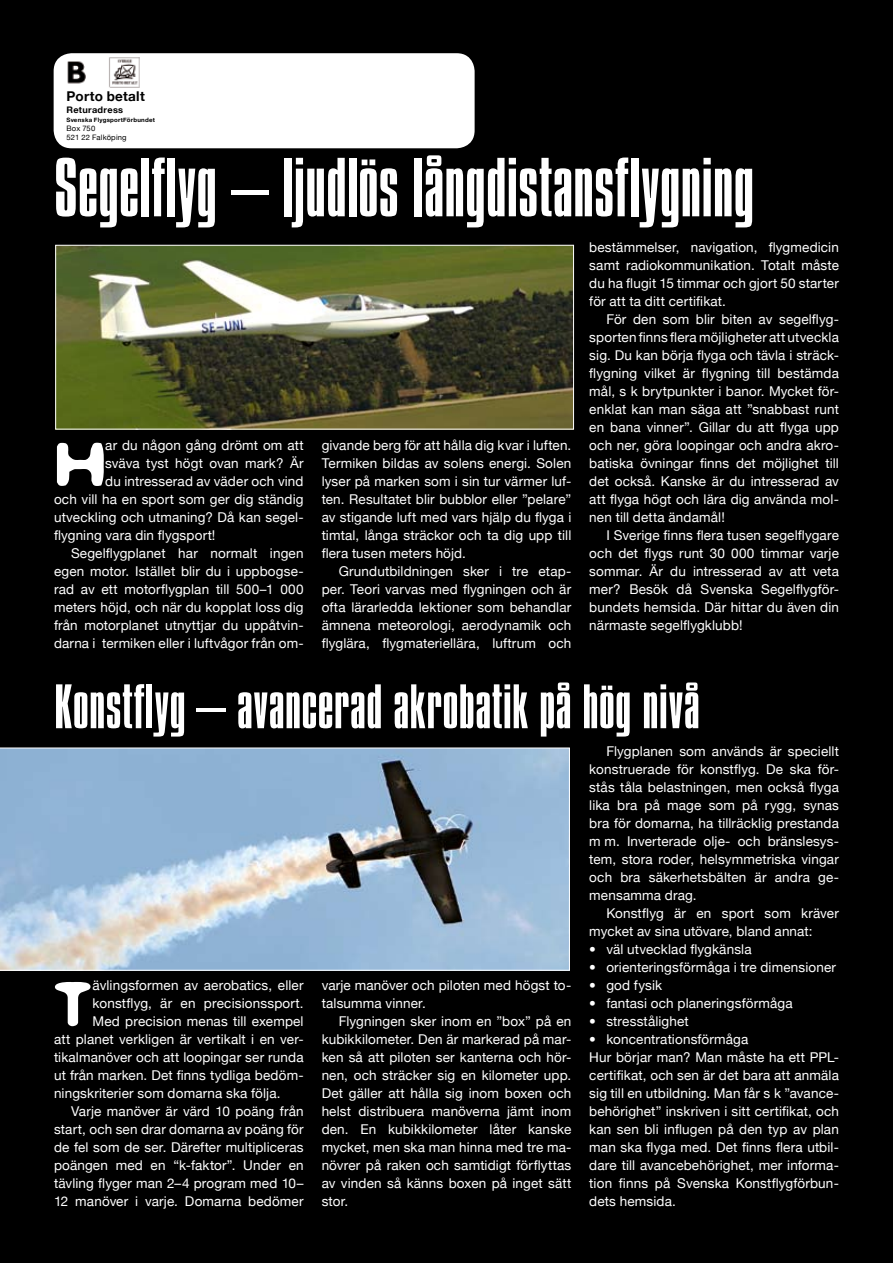
<style>
.page{position:relative;width:893px;height:1263px;background:#000}
.page>*{position:absolute;margin:0;border:0;box-sizing:border-box;transform-origin:0 0}
.t1{font:73.65px "Nasal";color:#fff;scale:1.25 1}
.t2{font:300 72px "Compacta BT";color:#fff;scale:1.05 1}
.t3{font:300 54px "Compacta BT";letter-spacing:.005em;color:#fff;scale:1.1 1}
.t4{font:13.5px/18px "Helvetica Neue";letter-spacing:.01em;color:#fff;text-align:justify}
.t5{font:700 13.5px "Helvetica Neue";letter-spacing:.02em;color:#000}
.t6{font:700 9px "Helvetica Neue";letter-spacing:.035em;color:#000}
.t7{font:7.5px/9px "Helvetica Neue";letter-spacing:.02em;color:#000}
.t8{font:700 6px "Helvetica Neue";letter-spacing:.035em;color:#000}
</style>
<div class="page">
<svg style="left:0;top:748px;width:570px;height:223px;background:#9bb5cd"></svg>
<img style="left:57px;top:247px;width:515px;height:180px">
<div style="left:55px;top:245px;width:519px;height:184px;border:1px solid #fff"></div>
<div style="left:54px;top:53px;width:421px;height:95px;background:#fff;border-radius:18px"></div>
<img style="left:67px;top:57px;width:73px;height:31px">
<p class="t5" style="left:66px;top:88px;width:80px">Porto betalt</p>
<p class="t6" style="left:66px;top:105px;width:58px">Returadress</p>
<p class="t8" style="left:66px;top:117px;width:90px">Svenska FlygsportFörbundet</p>
<p class="t7" style="left:66px;top:124px;width:62px">Box 750<br>521 22 Falköping</p>
<h2 class="t2" style="left:54px;top:147px;width:669px">Segelflyg – ljudlös långdistansflygning</h2>
<h1 class="t1" style="left:54px;top:432px;width:42px">H</h1>
<p class="t4" style="left:105px;top:436px;width:200px">ar du någon gång drömt om att</p>
<p class="t4" style="left:105px;top:454px;width:200px">sväva tyst högt ovan mark? Är</p>
<p class="t4" style="left:105px;top:472px;width:200px">du intresserad av väder och vind</p>
<p class="t4" style="left:54px;top:490px;width:251px">och vill ha en sport som ger dig ständig</p>
<p class="t4" style="left:54px;top:508px;width:251px">utveckling och utmaning? Då kan segel-</p>
<p class="t4" style="left:54px;top:526px;width:163px">flygning vara din flygsport!</p>
<p class="t4" style="left:71px;top:544px;width:234px">Segelflygplanet har normalt ingen</p>
<p class="t4" style="left:54px;top:562px;width:251px">egen motor. Istället blir du i uppbogse-</p>
<p class="t4" style="left:54px;top:580px;width:251px">rad av ett motorflygplan till 500–1 000</p>
<p class="t4" style="left:54px;top:598px;width:251px">meters höjd, och när du kopplat loss dig</p>
<p class="t4" style="left:54px;top:616px;width:251px">från motorplanet utnyttjar du uppåtvin-</p>
<p class="t4" style="left:54px;top:634px;width:251px">darna i termiken eller i luftvågor från om-</p>
<p class="t4" style="left:322px;top:436px;width:251px">givande berg för att hålla dig kvar i luften.<br>Termiken bildas av solens energi. Solen lyser på marken som i sin tur värmer luf&shy;ten. Resultatet blir bubblor eller ”pelare” av stigande luft med vars hjälp du flyga i timtal, långa sträckor och ta dig upp till flera tusen meters höjd.</p>
<p class="t4" style="left:322px;top:562px;width:251px;text-indent:17px">Grundutbildningen sker i tre etap&shy;per. Teori varvas med flygningen och är ofta lärarledda lektioner som behandlar ämnena meteorologi, aerodynamik och flyglära, flygmateriellära, luftrum och</p>
<p class="t4" style="left:589px;top:238px;width:251px">bestämmelser, navigation, flygmedicin samt radiokommunikation. Totalt måste du ha flugit 15 timmar och gjort 50 starter för att ta ditt certifikat.</p>
<p class="t4" style="left:589px;top:310px;width:251px;text-indent:17px">För den som blir biten av segelflyg&shy;sporten finns flera möjligheter att utveckla sig. Du kan börja flyga och tävla i sträck&shy;flygning vilket är flygning till bestämda mål, s k brytpunkter i banor. Mycket för&shy;enklat kan man säga att ”snabbast runt en bana vinner”. Gillar du att flyga upp och ner, göra loopingar och andra akro&shy;batiska övningar finns det möjlighet till det också. Kanske är du intresserad av att flyga högt och lära dig använda mol&shy;nen till detta ändamål!</p>
<p class="t4" style="left:589px;top:526px;width:251px;text-indent:17px">I Sverige finns flera tusen segelflygare och det flygs runt 30 000 timmar varje sommar. Är du intresserad av att veta mer? Besök då Svenska Segelflygför&shy;bundets hemsida. Där hittar du även din närmaste segelflygklubb!</p>
<h3 class="t3" style="left:54px;top:676px;width:589px">Konstflyg – avancerad akrobatik på hög nivå</h3>
<h1 class="t1" style="left:54px;top:972px;width:32px">T</h1>
<p class="t4" style="left:93px;top:976px;width:213px">ävlingsformen av aerobatics, eller</p>
<p class="t4" style="left:93px;top:994px;width:213px">konstflyg, är en precisionssport.</p>
<p class="t4" style="left:93px;top:1012px;width:213px">Med precision menas till exempel</p>
<p class="t4" style="left:54px;top:1030px;width:251px">att planet verkligen är vertikalt i en ver-</p>
<p class="t4" style="left:54px;top:1048px;width:251px">tikalmanöver och att loopingar ser runda</p>
<p class="t4" style="left:54px;top:1066px;width:251px">ut från marken. Det finns tydliga bedöm-</p>
<p class="t4" style="left:54px;top:1084px;width:228px">ningskriterier som domarna ska följa.</p>
<p class="t4" style="left:71px;top:1102px;width:234px">Varje manöver är värd 10 poäng från</p>
<p class="t4" style="left:54px;top:1120px;width:251px">start, och sen drar domarna av poäng för</p>
<p class="t4" style="left:54px;top:1138px;width:251px">de fel som de ser. Därefter multipliceras</p>
<p class="t4" style="left:54px;top:1156px;width:251px">poängen med en “k-faktor”. Under en</p>
<p class="t4" style="left:54px;top:1174px;width:251px">tävling flyger man 2–4 program med 10–</p>
<p class="t4" style="left:54px;top:1192px;width:251px">12 manöver i varje. Domarna bedömer</p>
<p class="t4" style="left:322px;top:976px;width:251px">varje manöver och piloten med högst to&shy;talsumma vinner.</p>
<p class="t4" style="left:322px;top:1012px;width:251px;text-indent:17px">Flygningen sker inom en ”box” på en kubikkilometer. Den är markerad på mar&shy;ken så att piloten ser kanterna och hör&shy;nen, och sträcker sig en kilometer upp.<br>Det gäller att hålla sig inom boxen och helst distribuera manöverna jämt inom den. En kubikkilometer låter kanske mycket, men ska man hinna med tre ma&shy;növrer på raken och samtidigt förflyttas av vinden så känns boxen på inget sätt stor.</p>
<p class="t4" style="left:589px;top:742px;width:251px;text-indent:17px">Flygplanen som används är speciellt konstruerade för konstflyg. De ska för&shy;stås tåla belastningen, men också flyga lika bra på mage som på rygg, synas bra för domarna, ha tillräcklig prestanda m m. Inverterade olje- och bränslesys&shy;tem, stora roder, helsymmetriska vingar och bra säkerhetsbälten är andra ge&shy;mensamma drag.</p>
<p class="t4" style="left:606px;top:904px;width:234px">Konstflyg är en sport som kräver</p>
<p class="t4" style="left:589px;top:922px;width:225px">mycket av sina utövare, bland annat:</p>
<p class="t4" style="left:606px;top:940px;width:147px">väl utvecklad flygkänsla</p>
<p class="t4" style="left:606px;top:958px;width:231px">orienteringsförmåga i tre dimensioner</p>
<p class="t4" style="left:606px;top:976px;width:57px">god fysik</p>
<p class="t4" style="left:606px;top:994px;width:188px">fantasi och planeringsförmåga</p>
<p class="t4" style="left:606px;top:1012px;width:84px">stresstålighet</p>
<p class="t4" style="left:606px;top:1030px;width:144px">koncentrationsförmåga</p>
<p class="t4" style="left:589px;top:1048px;width:251px">Hur börjar man? Man måste ha ett PPL-</p>
<p class="t4" style="left:589px;top:1066px;width:251px">certifikat, och sen är det bara att anmäla</p>
<p class="t4" style="left:589px;top:1084px;width:251px">sig till en utbildning. Man får s k ”avance-</p>
<p class="t4" style="left:589px;top:1102px;width:251px">behörighet” inskriven i sitt certifikat, och</p>
<p class="t4" style="left:589px;top:1120px;width:251px">kan sen bli influgen på den typ av plan</p>
<p class="t4" style="left:589px;top:1138px;width:251px">man ska flyga med. Det finns flera utbil-</p>
<p class="t4" style="left:589px;top:1156px;width:251px">dare till avancebehörighet, mer informa-</p>
<p class="t4" style="left:589px;top:1174px;width:251px">tion finns på Svenska Konstflygförbun-</p>
<p class="t4" style="left:589px;top:1192px;width:88px">dets hemsida.</p>
<p class="t4" style="left:589px;top:940px;width:8px">• • • • • •</p>
</div>
